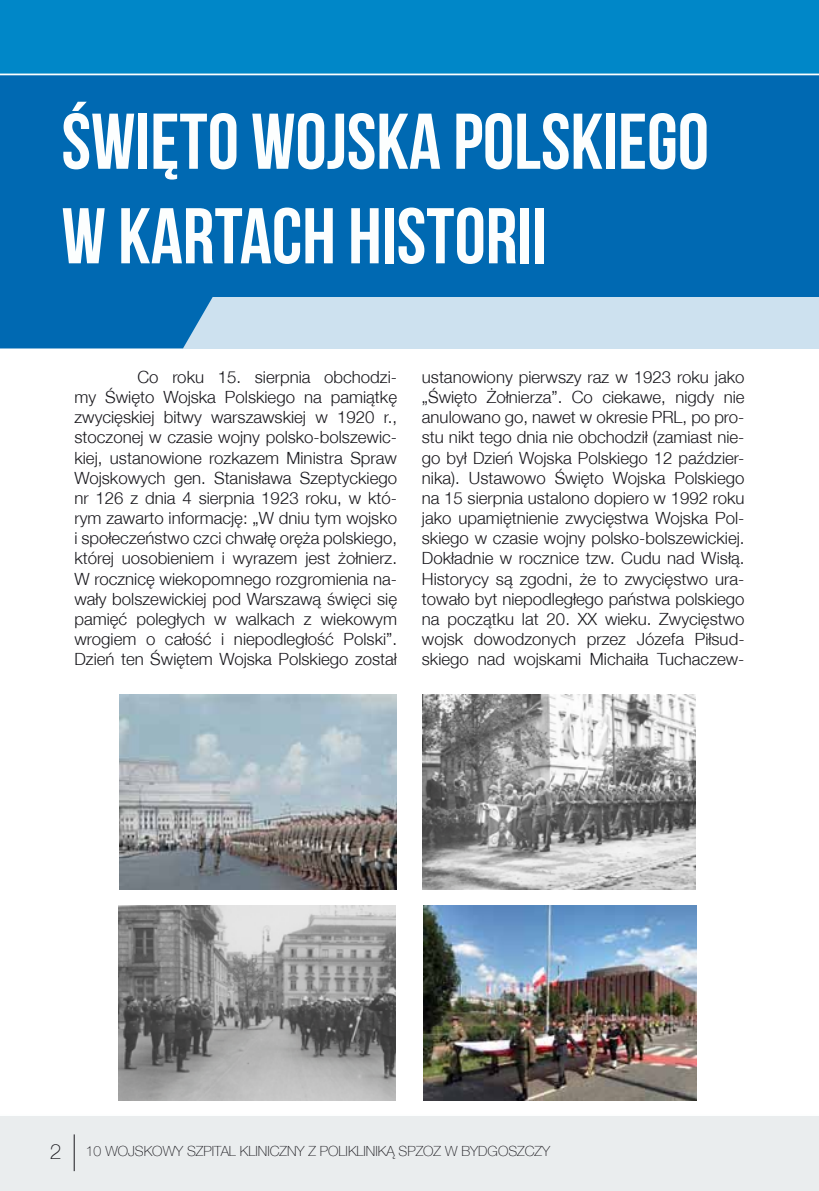
<style>
.page{position:relative;width:819px;height:1191px;background:#fff}
.page>*{position:absolute;margin:0;border:0;box-sizing:border-box;transform-origin:0 0}
.t1{font:78.75px/94.5px "Bebas Neue";color:#fcfefe}
.t2{font:300 16.8px/20.1px "Helvetica Neue CE";color:#18171c;text-align:justify}
.t3{font:100 14px "Helvetica Neue CE";color:#18171c}
.s1{font-size:21px}
</style>
<div class="page">
<div style="left:0;top:1116px;width:819px;height:75px;background:#eaedee"></div>
<hr style="left:74px;top:1134px;width:1px;height:37px;background:#18171c">
<div style="left:0;top:74px;width:819px;height:223px;background:#0069b2"></div>
<svg style="left:0;top:297px;width:819px;height:51px;background:#9bc3e0"></svg>
<div style="left:0;top:0;width:819px;height:74px;background:#0087c8"></div>
<hr style="left:0;top:74px;width:819px;height:1px;background:#fcfefe">
<img style="left:423px;top:694px;width:272px;height:195px">
<img style="left:423px;top:905px;width:273px;height:195px">
<img style="left:119px;top:694px;width:277px;height:195px">
<img style="left:118px;top:905px;width:277px;height:195px">
<h1 class="t1" style="left:62px;top:94px;width:649px">ŚWIĘTO WOJSKA POLSKIEGO<br>W KARTACH HISTORII</h1>
<p class="t2" style="left:74px;top:367px;width:324px;text-indent:63px">Co roku 15. sierpnia obchodzi&shy;my Święto Wojska Polskiego na pamiątkę zwycięskiej bitwy warszawskiej w 1920 r., stoczonej w czasie wojny polsko-bolszewic&shy;kiej, ustanowione rozkazem Ministra Spraw Wojskowych gen. Stanisława Szeptyckiego nr 126 z dnia 4 sierpnia 1923 roku, w któ&shy;rym zawarto informację: „W dniu tym wojsko i społeczeństwo czci chwałę oręża polskiego, której uosobieniem i wyrazem jest żołnierz.<br>W rocznicę wiekopomnego rozgromienia na&shy;wały bolszewickiej pod Warszawą święci się pamięć poległych w walkach z wiekowym wrogiem o całość i niepodległość Polski”.<br>Dzień ten Świętem Wojska Polskiego został</p>
<p class="t2" style="left:422px;top:367px;width:324px">ustanowiony pierwszy raz w 1923 roku jako „Święto Żołnierza”. Co ciekawe, nigdy nie anulowano go, nawet w okresie PRL, po pro&shy;stu nikt tego dnia nie obchodził (zamiast nie&shy;go był Dzień Wojska Polskiego 12 paździer&shy;nika). Ustawowo Święto Wojska Polskiego na 15 sierpnia ustalono dopiero w 1992 roku jako upamiętnienie zwycięstwa Wojska Pol&shy;skiego w czasie wojny polsko-bolszewickiej.<br>Dokładnie w rocznice tzw. Cudu nad Wisłą.<br>Historycy są zgodni, że to zwycięstwo ura&shy;towało byt niepodległego państwa polskiego na początku lat 20. XX wieku. Zwycięstwo wojsk dowodzonych przez Józefa Piłsud&shy;skiego nad wojskami Michaiła Tuchaczew-</p>
<p class="t3" style="left:50px;top:1143px;width:501px"><span class="s1">2</span> 10 WOJSKOWY SZPITAL KLINICZNY Z POLIKLINIKĄ SPZOZ W BYDGOSZCZY</p>
</div>
